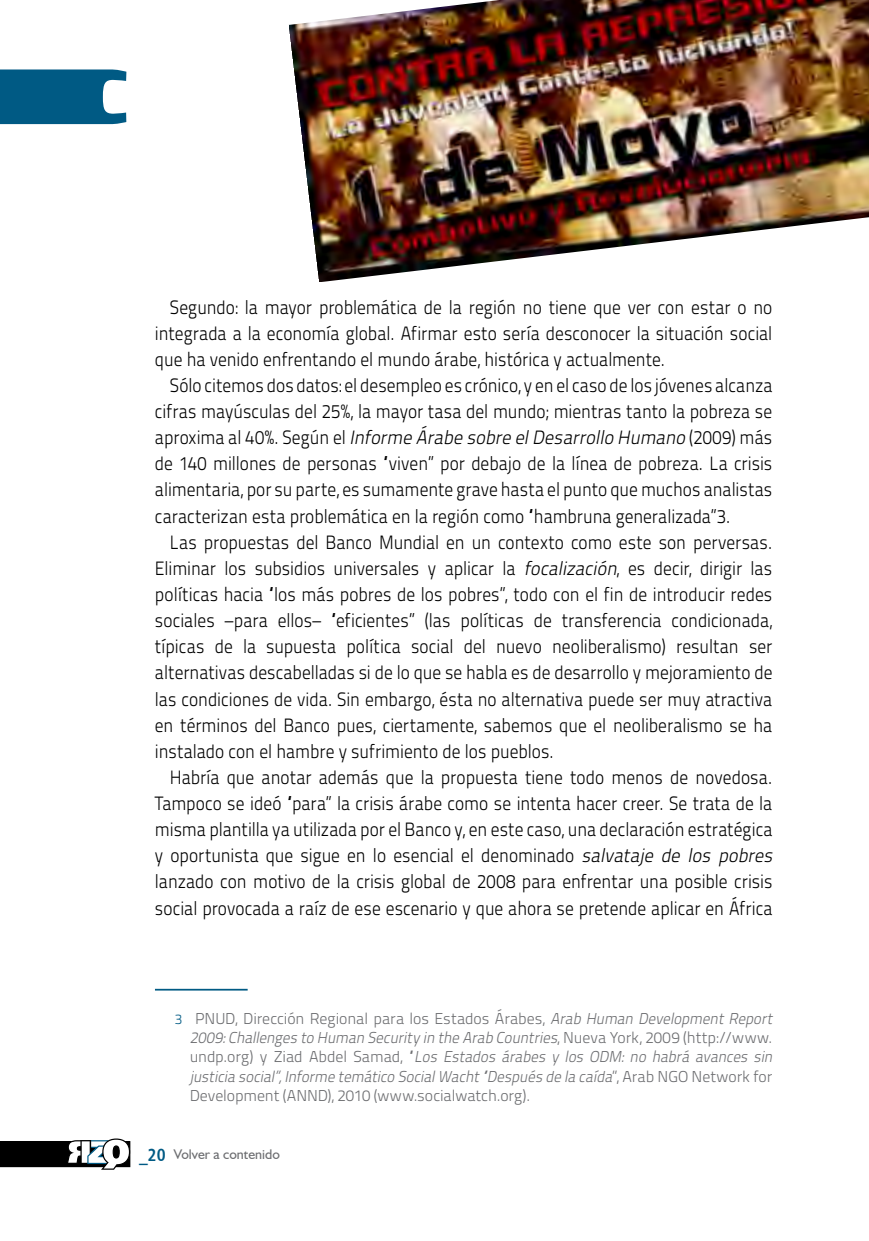
<style>
.page{position:relative;width:869px;height:1241px;background:#fff}
.page>*{position:absolute;margin:0;border:0;box-sizing:border-box;transform-origin:0 0}
.t1{font:300 19.25px "Titillium Text 22 L";color:#000;scale:.9 1}
.t2{font:italic 300 19.25px "Titillium Text 22 L";color:#000;scale:.95 1}
.t3{font:17.5px "Humanist 777 BT Bold Condensed B";color:#005a84}
.t4{font:italic 300 15.75px/19.2px "Titillium Text 22 L";color:#6d6e71;scale:.95 1}
.t5{font:14px "Humanist 521 BT";color:#6d6e71}
.s1{font-style:normal}
.s2{font-style:italic}
.s3{font-style:normal;font-size:14px;color:#005a84}
</style>
<div class="page">
<svg style="left:0;top:1138px;width:130px;height:31px"></svg>
<img style="left:289px;top:0;width:579px;height:282px">
<svg style="left:0;top:69px;width:126px;height:55px;background:#1d6d92"></svg>
<hr style="left:155px;top:988px;width:92px;height:2px;background:#005a84">
<p class="t1" style="left:170px;top:293px;width:670px">Segundo: la mayor problemática de la región no tiene que ver con estar o no</p>
<p class="t1" style="left:155px;top:319px;width:687px">integrada a la economía global. Afirmar esto sería desconocer la situación social</p>
<p class="t1" style="left:155px;top:345px;width:568px">que ha venido enfrentando el mundo árabe, histórica y actualmente.</p>
<p class="t1" style="left:170px;top:371px;width:670px">Sólo citemos dos datos: el desempleo es crónico, y en el caso de los jóvenes alcanza</p>
<p class="t1" style="left:155px;top:397px;width:687px">cifras mayúsculas del 25%, la mayor tasa del mundo; mientras tanto la pobreza se</p>
<p class="t2" style="left:155px;top:423px;width:651px"><span class="s1">a p r ox i m a a l 4 0 % . S e g ú n e l</span> Informe Árabe sobre elDesarrollo Humano <span class="s1">( 2 0 0 9) m á s</span></p>
<p class="t1" style="left:155px;top:449px;width:687px">de 140 millones de personas “viven” por debajo de la línea de pobreza. La crisis</p>
<p class="t1" style="left:155px;top:475px;width:687px">alimentaria, por su parte, es sumamente grave hasta el punto que muchos analistas</p>
<p class="t1" style="left:155px;top:501px;width:640px">caracterizan esta problemática en la región como “hambruna generalizada”3.</p>
<p class="t1" style="left:170px;top:528px;width:670px">Las propuestas del Banco Mundial en un contexto como este son perversas.</p>
<p class="t1" style="left:155px;top:554px;width:687px">Eliminar los subsidios universales y aplicar la <span class="s2">focalización</span>, es decir, dirigir las</p>
<p class="t1" style="left:155px;top:580px;width:687px">políticas hacia “los más pobres de los pobres”, todo con el fin de introducir redes</p>
<p class="t1" style="left:155px;top:606px;width:687px">sociales –para ellos– “eficientes” (las políticas de transferencia condicionada,</p>
<p class="t1" style="left:155px;top:632px;width:687px">típicas de la supuesta política social del nuevo neoliberalismo) resultan ser</p>
<p class="t1" style="left:155px;top:658px;width:687px">alternativas descabelladas si de lo que se habla es de desarrollo y mejoramiento de</p>
<p class="t1" style="left:155px;top:684px;width:687px">las condiciones de vida. Sin embargo, ésta no alternativa puede ser muy atractiva</p>
<p class="t1" style="left:155px;top:710px;width:687px">en términos del Banco pues, ciertamente, sabemos que el neoliberalismo se ha</p>
<p class="t1" style="left:155px;top:736px;width:444px">instalado con el hambre y sufrimiento de los pueblos.</p>
<p class="t1" style="left:170px;top:763px;width:670px">Habría que anotar además que la propuesta tiene todo menos de novedosa.</p>
<p class="t1" style="left:155px;top:789px;width:687px">Tampoco se ideó “para” la crisis árabe como se intenta hacer creer. Se trata de la</p>
<p class="t1" style="left:155px;top:815px;width:687px">misma plantilla ya utilizada por el Banco y, en este caso, una declaración estratégica</p>
<p class="t1" style="left:155px;top:841px;width:692px">y oportunista que sigue en lo esencial el denominado <span class="s2">salvataje de los pobres</span></p>
<p class="t1" style="left:155px;top:867px;width:687px">lanzado con motivo de la crisis global de 2008 para enfrentar una posible crisis</p>
<p class="t1" style="left:155px;top:893px;width:687px">social provocada a raíz de ese escenario y que ahora se pretende aplicar en África</p>
<p class="t4" style="left:190px;top:1007px;width:618px;text-indent:-15px"><span class="s3">3</span> <span class="s1">PNUD, Dirección Regional para los Estados Árabes,</span> Arab Human Development Report 2009:Challengesto Human Securityin the Arab Countries<span class="s1">, N u e v a Yo r k , 2 0 0 9 ( h t t p : // w w w . u n d p . o r g ) y Z i a d A b d e l S a m a d , “</span> Los Estados árabes y los ODM: no habrá avances sin justicia social”,Informe temático SocialWacht“Despuésde la caída<span class="s1">”, A r a b N G O N e t w o r k f o r Development (ANND), 2010 (www.socialwatch.org).</span></p>
<p class="t3" style="left:139px;top:1143px;width:28px">_20</p>
<p class="t5" style="left:174px;top:1145px;width:108px">Volver a contenido</p>
</div>
